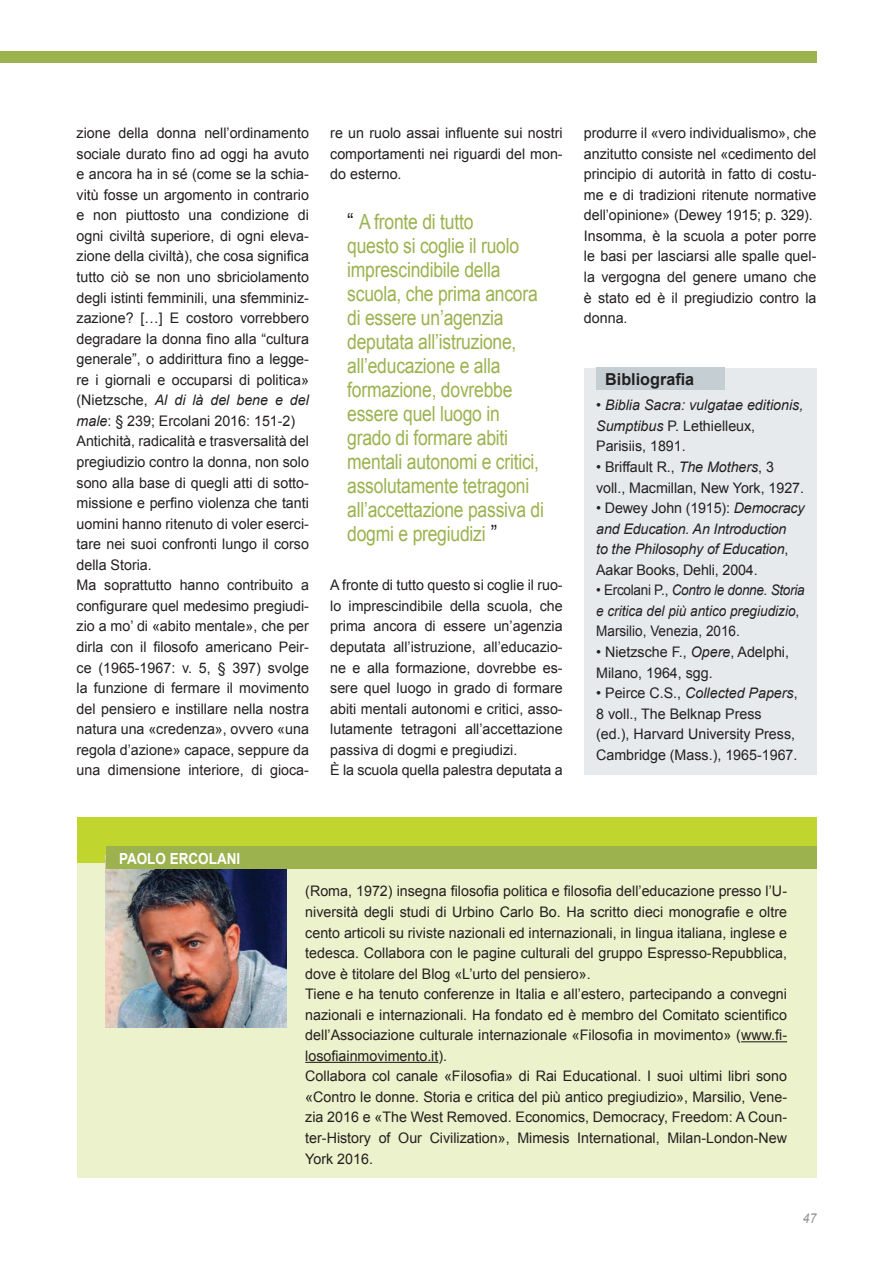
<style>
.page{position:relative;width:893px;height:1263px;background:#fff}
.page>*{position:absolute;margin:0;border:0;box-sizing:border-box;transform-origin:0 0}
.t1{font:20.85px/24px "Arial";letter-spacing:-.015em;color:#9bb24e;scale:.84 1}
.t2{font:700 16.5px "Arial";color:#231f20}
.t3{font:700 15.3px "Arial";color:#fff;scale:.88 1}
.t4{font:14.55px/20.5px "Arial";color:#231f20;text-align:justify}
.t5{font:italic 14.55px/20.5px "Arial";letter-spacing:-.01em;color:#231f20}
.t6{font:italic 14.55px/20.5px "Arial";letter-spacing:-.01em;color:#231f20;scale:.93 1}
.t7{font:italic 13.5px "Arial";color:#8e8e96;scale:.88 1}
.s1{font-style:italic}
.s2{font-size:22.05px;color:#231f20}
.s3{font-style:normal}
</style>
<div class="page">
<div style="left:0;top:51px;width:816px;height:11px;background:#9bb24e"></div>
<div style="left:77px;top:829px;width:739px;height:349px;background:#ecf2cb"></div>
<div style="left:77px;top:818px;width:739px;height:45px;background:#c1d52f"></div>
<hr style="left:741px;top:1041px;width:46px;height:1px;background:#231f20">
<hr style="left:305px;top:1062px;width:133px;height:1px;background:#231f20">
<img style="left:106px;top:869px;width:180px;height:158px">
<div style="left:106px;top:846px;width:710px;height:23px;background:#9bb24e"></div>
<div style="left:584px;top:369px;width:232px;height:406px;background:#e6eaec"></div>
<div style="left:596px;top:367px;width:128px;height:23px;background:#c4ced3"></div>
<p class="t4" style="left:77px;top:123px;width:234px">zione della donna nell’ordinamento sociale durato fino ad oggi ha avuto e ancora ha in sé (come se la schia&shy;vitù fosse un argomento in contrario e non piuttosto una condizione di ogni civiltà superiore, di ogni eleva&shy;zione della civiltà), che cosa significa tutto ciò se non uno sbriciolamento degli istinti femminili, una sfemminiz&shy;zazione? […] E costoro vorrebbero degradare la donna fino alla “cultura generale”, o addirittura fino a legge&shy;re i giornali e occuparsi di politica» (Nietzsche, <span class="s1">Al di là del bene e del male</span>: § 239; Ercolani 2016: 151-2)</p>
<p class="t4" style="left:77px;top:431px;width:234px">Antichità, radicalità e trasversalità del pregiudizio contro la donna, non solo sono alla base di quegli atti di sotto&shy;missione e perfino violenza che tanti uomini hanno ritenuto di voler eserci&shy;tare nei suoi confronti lungo il corso della Storia.</p>
<p class="t4" style="left:77px;top:575px;width:234px">Ma soprattutto hanno contribuito a configurare quel medesimo pregiudi&shy;zio a mo’ di «abito mentale», che per dirla con il filosofo americano Peir&shy;ce (1965-1967: v. 5, § 397) svolge la funzione di fermare il movimento del pensiero e instillare nella nostra natura una «credenza», ovvero «una regola d’azione» capace, seppure da una dimensione interiore, di gioca-</p>
<p class="t4" style="left:330px;top:123px;width:234px">re un ruolo assai influente sui nostri comportamenti nei riguardi del mon&shy;do esterno.</p>
<p class="t1" style="left:347px;top:210px;width:236px"><span class="s2">“</span> A fronte di tutto<br>questo si coglie il ruolo imprescindibile della scuola, che prima ancora di essere un’agenzia deputata all’istruzione, all’educazione e alla formazione, dovrebbe essere quel luogo in grado di formare abiti mentali autonomi e critici, assolutamente tetragoni all’accettazione passiva di dogmi e pregiudizi <span class="s2">”</span></p>
<p class="t4" style="left:330px;top:575px;width:234px">A fronte di tutto questo si coglie il ruo&shy;lo imprescindibile della scuola, che prima ancora di essere un’agenzia deputata all’istruzione, all’educazio&shy;ne e alla formazione, dovrebbe es&shy;sere quel luogo in grado di formare abiti mentali autonomi e critici, asso&shy;lutamente tetragoni all’accettazione passiva di dogmi e pregiudizi.</p>
<p class="t4" style="left:330px;top:760px;width:234px">È la scuola quella palestra deputata a</p>
<p class="t4" style="left:584px;top:123px;width:234px">produrre il «vero individualismo», che anzitutto consiste nel «cedimento del principio di autorità in fatto di costu&shy;me e di tradizioni ritenute normative dell’opinione» (Dewey 1915; p. 329).</p>
<p class="t4" style="left:584px;top:226px;width:234px">Insomma, è la scuola a poter porre le basi per lasciarsi alle spalle quel&shy;la vergogna del genere umano che è stato ed è il pregiudizio contro la donna.</p>
<p class="t2" style="left:605px;top:368px;width:90px">Bibliografia</p>
<p class="t5" style="left:596px;top:395px;width:209px"><span class="s3">•</span> Biblia Sacra: vulgatae editionis,<br>Sumptibus <span class="s3">P. Lethielleux,<br>Parisiis, 1891.</span></p>
<p class="t4" style="left:596px;top:457px;width:209px">• Briffault R., <span class="s1">The Mothers</span>, 3 voll., Macmillan, New York, 1927.</p>
<p class="t5" style="left:596px;top:498px;width:210px"><span class="s3">• Dewey John (1915):</span> Democracy and Education. An Introduction<br>to the Philosophy of Education<span class="s3">,<br>Aakar Books, Dehli, 2004.</span></p>
<p class="t6" style="left:596px;top:580px;width:226px"><span class="s3">• Ercolani P.,</span> Contro le donne. Storia e critica del più antico pregiudizio<span class="s3">,<br>Marsilio, Venezia, 2016.</span></p>
<p class="t4" style="left:596px;top:642px;width:194px">• Nietzsche F., <span class="s1">Opere</span>, Adelphi,<br>Milano, 1964, sgg.</p>
<p class="t4" style="left:596px;top:683px;width:203px;text-align:left">• Peirce C.S., <span class="s1">Collected Papers</span>,<br>8 voll., The Belknap Press (ed.), Harvard University Press,<br>Cambridge (Mass.), 1965-1967.</p>
<p class="t3" style="left:119px;top:848px;width:139px">PAOLO ERCOLANI</p>
<p class="t4" style="left:305px;top:881px;width:483px">(Roma, 1972) insegna filosofia politica e filosofia dell’educazione presso l’U&shy;niversità degli studi di Urbino Carlo Bo. Ha scritto dieci monografie e oltre cento articoli su riviste nazionali ed internazionali, in lingua italiana, inglese e tedesca. Collabora con le pagine culturali del gruppo Espresso-Repubblica, dove è titolare del Blog «L’urto del pensiero».</p>
<p class="t4" style="left:305px;top:984px;width:483px">Tiene e ha tenuto conferenze in Italia e all’estero, partecipando a convegni nazionali e internazionali. Ha fondato ed è membro del Comitato scientifico dell’Associazione culturale internazionale «Filosofia in movimento» (www.fi&shy;losofiainmovimento.it).</p>
<p class="t4" style="left:305px;top:1066px;width:483px">Collabora col canale «Filosofia» di Rai Educational. I suoi ultimi libri sono «Contro le donne. Storia e critica del più antico pregiudizio», Marsilio, Vene&shy;zia 2016 e «The West Removed. Economics, Democracy, Freedom: A Coun&shy;ter-History of Our Civilization», Mimesis International, Milan-London-New York 2016.</p>
<p class="t7" style="left:803px;top:1209px;width:17px">47</p>
</div>
